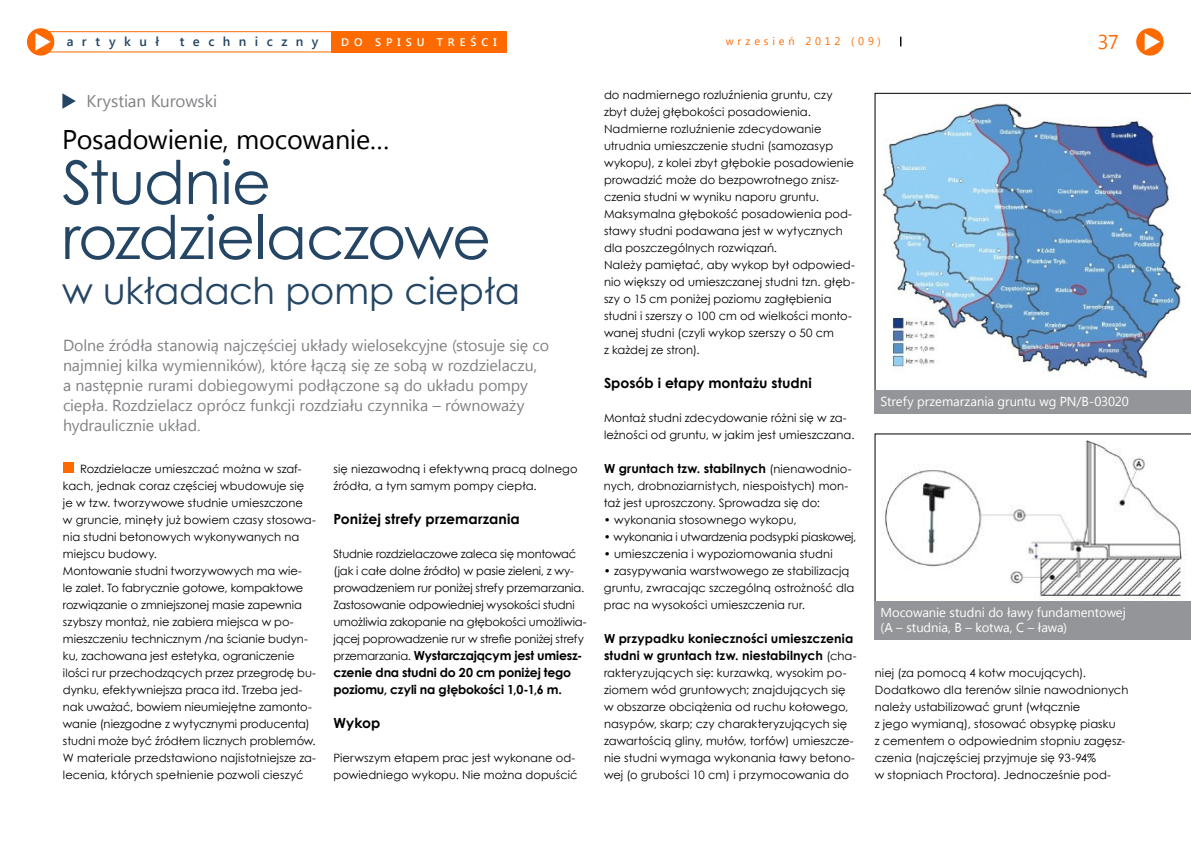
<style>
.page{position:relative;width:1191px;height:842px;background:#fff}
.page>*{position:absolute;margin:0;border:0;box-sizing:border-box;transform-origin:0 0}
.t1{font:60px/55px "Century Gothic";letter-spacing:-.015em;color:#244564}
.t2{font:37px "Century Gothic";letter-spacing:-.01em;color:#244564}
.t3{font:27px "Segoe UI";letter-spacing:-.01em;color:#000}
.t4{font:20px "Segoe UI";color:#ff6a00}
.t5{font:17px "Segoe UI";letter-spacing:-.005em;color:#808285}
.t6{font:16px/20px "Segoe UI";letter-spacing:-.005em;color:#808285}
.t7{font:700 14px "Century Gothic";letter-spacing:.005em;color:#000}
.t8{font:13px/15px "Segoe UI";letter-spacing:-.005em;color:#fff}
.t9{font:600 13px "Segoe UI";letter-spacing:.645em;color:#244564}
.t10{font:700 12.5px/17px "Century Gothic";letter-spacing:-.005em;color:#000}
.t11{font:11.5px/17px "Century Gothic";color:#000}
.t12{font:11.5px "Century Gothic";letter-spacing:-.02em;color:#000}
.t13{font:600 11.1px "Segoe UI";letter-spacing:.445em;color:#fff}
.t14{font:11px "Segoe UI";letter-spacing:.35em;color:#ff6a00}
.s1{font-weight:400;font-size:11.5px}
</style>
<div class="page">
<div style="left:27px;top:28px;width:27px;height:28px;background:#ff6a00;border-radius:50%"></div>
<svg style="left:35px;top:33px;width:16px;height:17px"></svg>
<div style="left:1136px;top:28px;width:27px;height:28px;background:#ff6a00;border-radius:50%"></div>
<svg style="left:1144px;top:33px;width:16px;height:18px"></svg>
<div style="left:33px;top:31px;width:310px;height:21px;border:1px solid #ff6a00"></div>
<div style="left:331px;top:31px;width:176px;height:21px;background:#ff6a00"></div>
<svg style="left:62px;top:93px;width:14px;height:16px"></svg>
<div style="left:63px;top:463px;width:11px;height:10px;background:#ff6a00"></div>
<svg style="left:875px;top:93px;width:316px;height:297px"></svg>
<svg style="left:875px;top:434px;width:316px;height:167px"></svg>
<div style="left:875px;top:390px;width:316px;height:24px;background:#939598"></div>
<div style="left:875px;top:601px;width:316px;height:39px;background:#939598"></div>
<p class="t9" style="left:67px;top:32px;width:94px">artykuł</p>
<p class="t9" style="left:180px;top:32px;width:140px">techniczny</p>
<p class="t13" style="left:341px;top:34px;width:157px">do spisu treści</p>
<p class="t14" style="left:726px;top:34px;width:157px">wrzesień 2012 (09)</p>
<h3 class="t4" style="left:1098px;top:28px;width:22px">37</h3>
<h3 class="t5" style="left:86px;top:89px;width:132px">Krystian Kurowski</h3>
<h3 class="t3" style="left:62px;top:121px;width:329px">Posadowienie, mocowanie…</h3>
<h1 class="t1" style="left:62px;top:154px;width:430px">Studnie rozdzielaczowe</h1>
<h2 class="t2" style="left:62px;top:265px;width:459px">w układach pomp ciepła</h2>
<p class="t6" style="left:63px;top:334px;width:487px">Dolne źródła stanowią najczęściej układy wielosekcyjne (stosuje się co najmniej kilka wymienników), które łączą się ze sobą w rozdzielaczu, a następnie rurami dobiegowymi podłączone są do układu pompy ciepła. Rozdzielacz oprócz funkcji rozdziału czynnika – równoważy hydraulicznie układ.</p>
<p class="t11" style="left:63px;top:460px;width:255px;text-indent:17px">Rozdzielacze umieszczać można w szaf&shy;kach, jednak coraz częściej wbudowuje się je w tzw. tworzywowe studnie umieszczone<br>w gruncie, minęły już bowiem czasy stosowa&shy;nia studni betonowych wykonywanych na miejscu budowy.<br>Montowanie studni tworzywowych ma wie-<br>le zalet. To fabrycznie gotowe, kompaktowe rozwiązanie o zmniejszonej masie zapewnia szybszy montaż, nie zabiera miejsca w po&shy;mieszczeniu technicznym /na ścianie budyn&shy;ku, zachowana jest estetyka, ograniczenie ilości rur przechodzących przez przegrodę bu&shy;dynku, efektywniejsza praca itd. Trzeba jed&shy;nak uważać, bowiem nieumiejętne zamonto&shy;wanie (niezgodne z wytycznymi producenta) studni może być źródłem licznych problemów.<br>W materiale przedstawiono najistotniejsze za&shy;lecenia, których spełnienie pozwoli cieszyć</p>
<p class="t11" style="left:333px;top:460px;width:246px">się niezawodną i efektywną pracą dolnego źródła, a tym samym pompy ciepła.</p>
<p class="t7" style="left:333px;top:508px;width:188px">Poniżej strefy przemarzania</p>
<p class="t11" style="left:333px;top:545px;width:255px">Studnie rozdzielaczowe zaleca się montować (jak i całe dolne źródło) w pasie zieleni, z wy&shy;prowadzeniem rur poniżej strefy przemarzania.<br>Zastosowanie odpowiedniej wysokości studni umożliwia zakopanie na głębokości umożliwia&shy;jącej poprowadzenie rur w strefie poniżej strefy</p>
<p class="t10" style="left:333px;top:647px;width:250px"><span class="s1">przemarzania.</span> Wystarczającym jest umiesz&shy;czenie dna studni do 20 cm poniżej tego poziomu, czyli na głębokości 1,0-1,6 m.</p>
<p class="t7" style="left:333px;top:712px;width:48px">Wykop</p>
<p class="t11" style="left:333px;top:749px;width:246px">Pierwszym etapem prac jest wykonane od&shy;powiedniego wykopu. Nie można dopuścić</p>
<p class="t11" style="left:604px;top:86px;width:252px">do nadmiernego rozluźnienia gruntu, czy zbyt dużej głębokości posadowienia.<br>Nadmierne rozluźnienie zdecydowanie utrudnia umieszczenie studni (samozasyp wykopu), z kolei zbyt głębokie posadowienie prowadzić może do bezpowrotnego znisz&shy;czenia studni w wyniku naporu gruntu.<br>Maksymalna głębokość posadowienia pod&shy;stawy studni podawana jest w wytycznych dla poszczególnych rozwiązań.<br>Należy pamiętać, aby wykop był odpowied&shy;nio większy od umieszczanej studni tzn. głęb&shy;szy o 15 cm poniżej poziomu zagłębienia studni i szerszy o 100 cm od wielkości monto&shy;wanej studni (czyli wykop szerszy o 50 cm<br>z każdej ze stron).</p>
<p class="t7" style="left:604px;top:372px;width:209px">Sposób i etapy montażu studni</p>
<p class="t11" style="left:604px;top:409px;width:252px">Montaż studni zdecydowanie różni się w za&shy;leżności od gruntu, w jakim jest umieszczana.</p>
<p class="t10" style="left:604px;top:460px;width:249px">W gruntach tzw. stabilnych <span class="s1">(nienawodnio-</span></p>
<p class="t11" style="left:604px;top:477px;width:246px">nych, drobnoziarnistych, niespoistych) mon&shy;taż jest uproszczony. Sprowadza się do:</p>
<p class="t11" style="left:604px;top:511px;width:194px">• wykonania stosownego wykopu,</p>
<p class="t12" style="left:604px;top:529px;width:254px">• wykonania i utwardzenia podsypki piaskowej,</p>
<p class="t11" style="left:604px;top:545px;width:230px">• umieszczenia i wypoziomowania studni</p>
<p class="t11" style="left:604px;top:562px;width:252px">• zasypywania warstwowego ze stabilizacją gruntu, zwracając szczególną ostrożność dla prac na wysokości umieszczenia rur.</p>
<p class="t10" style="left:604px;top:630px;width:254px">W przypadku konieczności umieszczenia studni w gruntach tzw. niestabilnych <span class="s1">(cha-</span></p>
<p class="t11" style="left:604px;top:664px;width:253px">rakteryzujących się: kurzawką, wysokim po&shy;ziomem wód gruntowych; znajdujących się w obszarze obciążenia od ruchu kołowego, nasypów, skarp; czy charakteryzujących się zawartością gliny, mułów, torfów) umieszcze&shy;nie studni wymaga wykonania ławy betono&shy;wej (o grubości 10 cm) i przymocowania do</p>
<p class="t11" style="left:874px;top:664px;width:255px">niej (za pomocą 4 kotw mocujących).<br>Dodatkowo dla terenów silnie nawodnionych należy ustabilizować grunt (włącznie<br>z jego wymianą), stosować obsypkę piasku<br>z cementem o odpowiednim stopniu zagęsz&shy;czenia (najczęściej przyjmuje się 93-94%<br>w stopniach Proctora). Jednocześnie pod-</p>
<p class="t8" style="left:880px;top:393px;width:250px">Strefy przemarzania gruntu wg PN/B-03020</p>
<p class="t8" style="left:880px;top:604px;width:247px">Mocowanie studni do ławy fundamentowej (A – studnia, B – kotwa, C – ława)</p>
</div>
